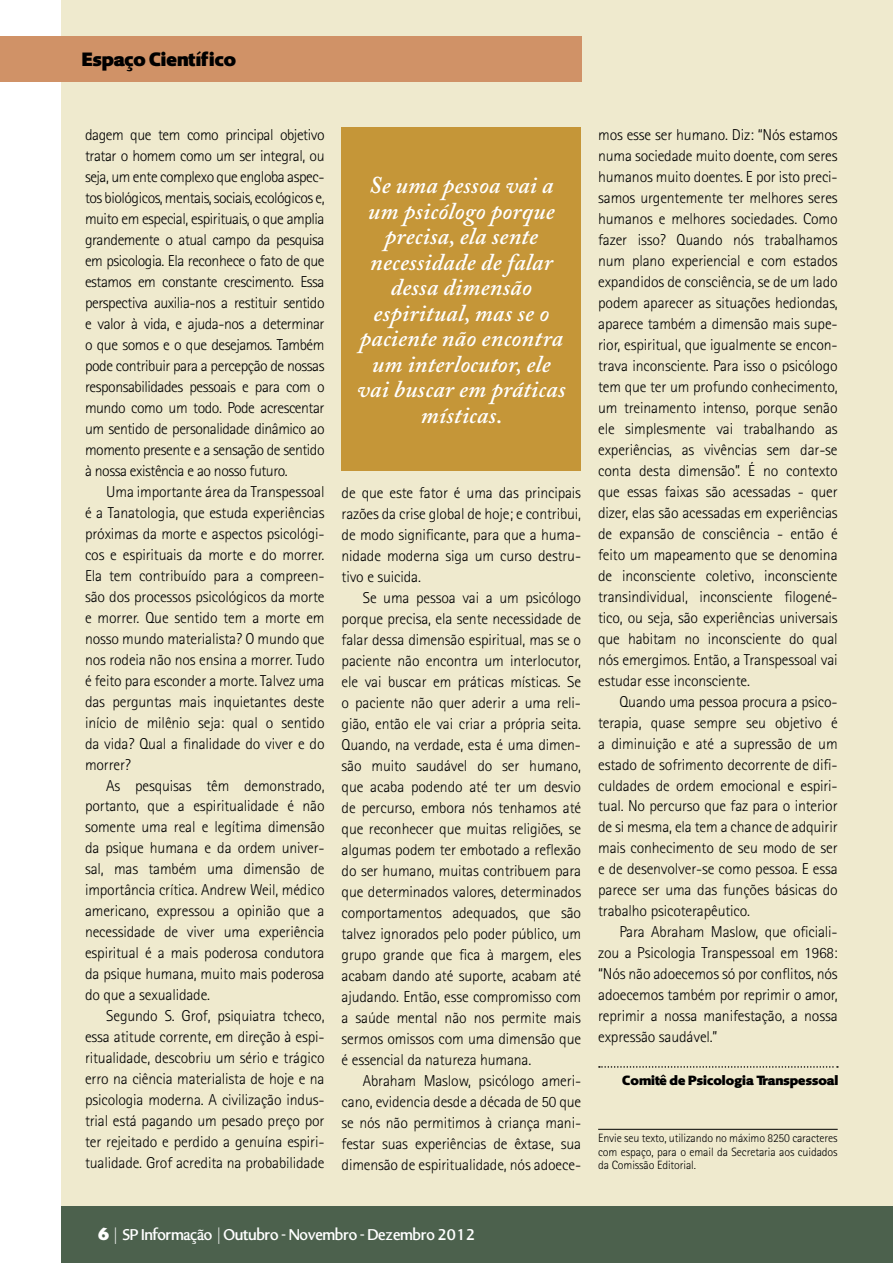
<style>
.page{position:relative;width:893px;height:1263px;background:#fff}
.page>*{position:absolute;margin:0;border:0;box-sizing:border-box;transform-origin:0 0}
.t1{font:italic 600 24px/25.5px "Adobe Caslon Pro";letter-spacing:.01em;color:#fff;text-align:center}
.t2{font:700 19.5px "Bengasi";color:#000}
.t3{font:18px "Bengasi";color:#fff}
.t4{font:300 15.75px/21px "Rotis Sans Serif";letter-spacing:-.01em;color:#000;text-align:justify}
.t5{font:700 13.5px "Bengasi";letter-spacing:.01em;color:#000}
.t6{font:300 12px/13.5px "Rotis Sans Serif";letter-spacing:-.01em;color:#000;text-align:justify}
.s1{font-weight:700}
</style>
<div class="page">
<div style="left:62px;top:0;width:831px;height:1206px;background:#efeace"></div>
<div style="left:62px;top:1206px;width:831px;height:57px;background:#4c614d"></div>
<div style="left:0;top:36px;width:581px;height:46px;background:#d09267"></div>
<hr style="left:892px;top:128px;width:1px;height:249px;background:#ddcaad">
<hr style="left:892px;top:810px;width:1px;height:368px;background:#ddcaad">
<svg style="left:599px;top:1066px;width:239px;height:2px"></svg>
<div style="left:342px;top:128px;width:239px;height:343px;background:#c59638"></div>
<hr style="left:598px;top:1129px;width:240px;height:1px;background:#000">
<p class="t2" style="left:81px;top:48px;width:156px">Espaço Científico</p>
<p class="t4" style="left:85px;top:124px;width:241px">dagem que tem como principal objetivo tratar o homem como um ser integral, ou seja, um ente complexo que engloba aspec&shy;tos biológicos, mentais, sociais, ecológicos e, muito em especial, espirituais, o que amplia grandemente o atual campo da pesquisa em psicologia. Ela reconhece o fato de que estamos em constante crescimento. Essa perspectiva auxilia-nos a restituir sentido e valor à vida, e ajuda-nos a determinar o que somos e o que desejamos. Também pode contribuir para a percepção de nossas responsabilidades pessoais e para com o mundo como um todo. Pode acrescentar um sentido de personalidade dinâmico ao momento presente e a sensação de sentido à nossa existência e ao nosso futuro.</p>
<p class="t4" style="left:85px;top:481px;width:241px;text-indent:21px">Uma importante área da Transpessoal é a Tanatologia, que estuda experiências próximas da morte e aspectos psicológi&shy;cos e espirituais da morte e do morrer.<br>Ela tem contribuído para a compreen&shy;são dos processos psicológicos da morte e morrer. Que sentido tem a morte em nosso mundo materialista? O mundo que nos rodeia não nos ensina a morrer. Tudo é feito para esconder a morte. Talvez uma das perguntas mais inquietantes deste início de milênio seja: qual o sentido da vida? Qual a finalidade do viver e do morrer?</p>
<p class="t4" style="left:85px;top:775px;width:241px;text-indent:21px">As pesquisas têm demonstrado, portanto, que a espiritualidade é não somente uma real e legítima dimensão da psique humana e da ordem univer&shy;sal, mas também uma dimensão de importância crítica. Andrew Weil, médico americano, expressou a opinião que a necessidade de viver uma experiência espiritual é a mais poderosa condutora da psique humana, muito mais poderosa do que a sexualidade.</p>
<p class="t4" style="left:85px;top:1006px;width:241px;text-indent:21px">Segundo S. Grof, psiquiatra tcheco, essa atitude corrente, em direção à espi&shy;ritualidade, descobriu um sério e trágico erro na ciência materialista de hoje e na psicologia moderna. A civilização indus&shy;trial está pagando um pesado preço por ter rejeitado e perdido a genuína espiri&shy;tualidade. Grof acredita na probabilidade</p>
<h1 class="t1" style="left:357px;top:172px;width:210px">Se uma pessoa vai a um psicólogo porque precisa, ela sente necessidade de falar dessa dimensão espiritual, mas se o paciente não encontra um interlocutor, ele vai buscar em práticas místicas.</h1>
<p class="t4" style="left:342px;top:482px;width:241px">de que este fator é uma das principais razões da crise global de hoje; e contribui, de modo significante, para que a huma&shy;nidade moderna siga um curso destru&shy;tivo e suicida.</p>
<p class="t4" style="left:342px;top:587px;width:241px;text-indent:21px">Se uma pessoa vai a um psicólogo porque precisa, ela sente necessidade de falar dessa dimensão espiritual, mas se o paciente não encontra um interlocutor, ele vai buscar em práticas místicas. Se o paciente não quer aderir a uma reli&shy;gião, então ele vai criar a própria seita.<br>Quando, na verdade, esta é uma dimen&shy;são muito saudável do ser humano, que acaba podendo até ter um desvio de percurso, embora nós tenhamos até que reconhecer que muitas religiões, se algumas podem ter embotado a reflexão do ser humano, muitas contribuem para que determinados valores, determinados comportamentos adequados, que são talvez ignorados pelo poder público, um grupo grande que fica à margem, eles acabam dando até suporte, acabam até ajudando. Então, esse compromisso com a saúde mental não nos permite mais sermos omissos com uma dimensão que é essencial da natureza humana.</p>
<p class="t4" style="left:342px;top:1070px;width:241px;text-indent:21px">Abraham Maslow, psicólogo ameri&shy;cano, evidencia desde a década de 50 que se nós não permitimos à criança mani&shy;festar suas experiências de êxtase, sua dimensão de espiritualidade, nós adoece-</p>
<p class="t4" style="left:598px;top:124px;width:241px">mos esse ser humano. Diz: “Nós estamos numa sociedade muito doente, com seres humanos muito doentes. E por isto preci&shy;samos urgentemente ter melhores seres humanos e melhores sociedades. Como fazer isso? Quando nós trabalhamos num plano experiencial e com estados expandidos de consciência, se de um lado podem aparecer as situações hediondas, aparece também a dimensão mais supe&shy;rior, espiritual, que igualmente se encon&shy;trava inconsciente. Para isso o psicólogo tem que ter um profundo conhecimento, um treinamento intenso, porque senão ele simplesmente vai trabalhando as experiências, as vivências sem dar-se conta desta dimensão”. É no contexto que essas faixas são acessadas - quer dizer, elas são acessadas em experiências de expansão de consciência - então é feito um mapeamento que se denomina de inconsciente coletivo, inconsciente transindividual, inconsciente filogené&shy;tico, ou seja, são experiências universais que habitam no inconsciente do qual nós emergimos. Então, a Transpessoal vai estudar esse inconsciente.</p>
<p class="t4" style="left:598px;top:691px;width:241px;text-indent:21px">Quando uma pessoa procura a psico&shy;terapia, quase sempre seu objetivo é a diminuição e até a supressão de um estado de sofrimento decorrente de difi&shy;culdades de ordem emocional e espiri&shy;tual. No percurso que faz para o interior de si mesma, ela tem a chance de adquirir mais conhecimento de seu modo de ser e de desenvolver-se como pessoa. E essa parece ser uma das funções básicas do trabalho psicoterapêutico.</p>
<p class="t4" style="left:598px;top:922px;width:241px;text-indent:21px">Para Abraham Maslow, que oficiali&shy;zou a Psicologia Transpessoal em 1968: “Nós não adoecemos só por conflitos, nós adoecemos também por reprimir o amor, reprimir a nossa manifestação, a nossa expressão saudável.”</p>
<p class="t5" style="left:622px;top:1072px;width:218px">Comitê de Psicologia Transpessoal</p>
<p class="t6" style="left:598px;top:1132px;width:241px">Envie seu texto, utilizando no máximo 8250 caracteres com espaço, para o email da Secretaria aos cuidados da Comissão Editorial.</p>
<p class="t3" style="left:97px;top:1225px;width:380px"><span class="s1">6</span> | SP Informação | Outubro - Novembro - Dezembro 2012</p>
</div>
